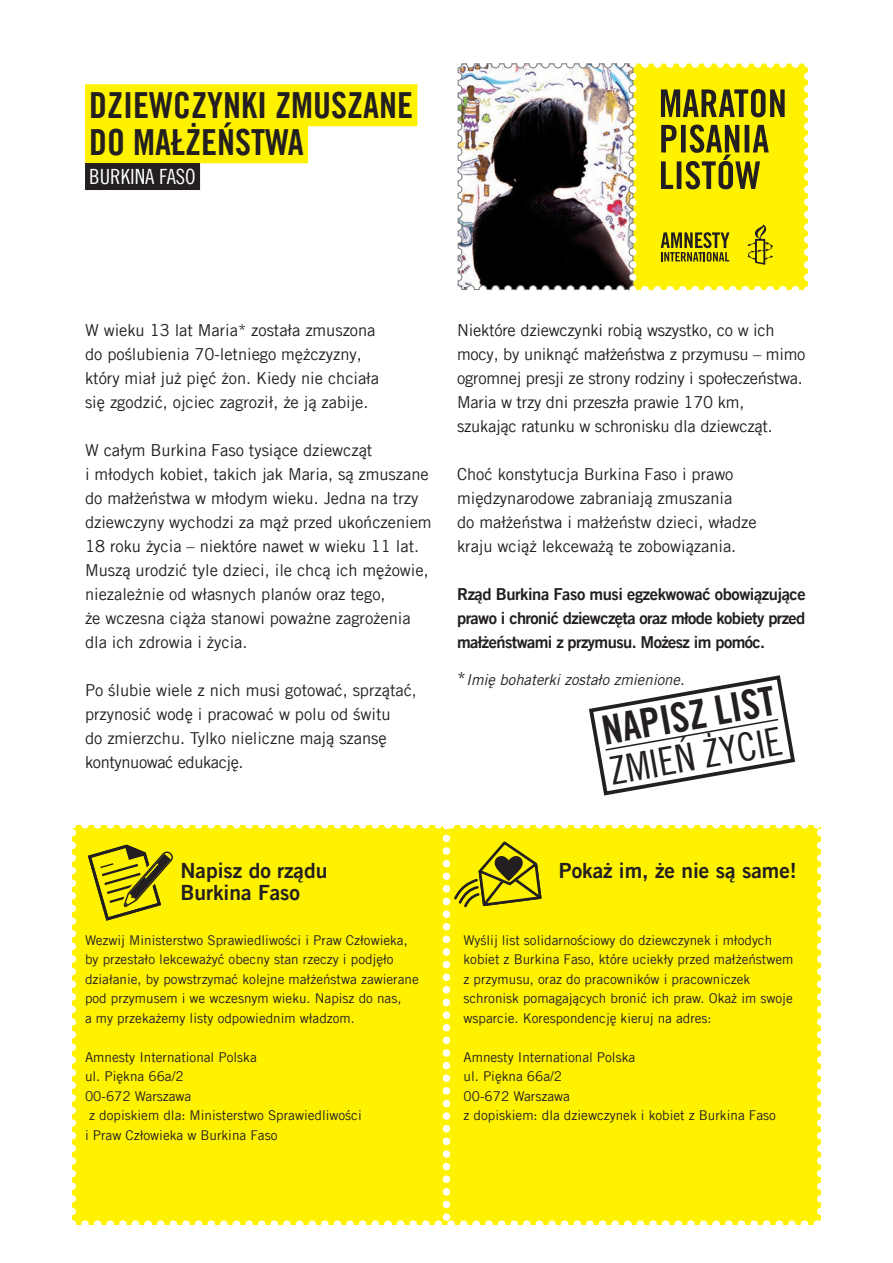
<style>
.page{position:relative;width:893px;height:1263px;background:#fff}
.page>*{position:absolute;margin:0;border:0;box-sizing:border-box;transform-origin:0 0}
.t1{font:40.5px "Amnesty Trade Gothic Bd Cn 20";color:#231f20}
.t2{font:39px "Amnesty Trade Gothic Cn 18";color:#231f20}
._04_Name_-_BACK_-_ye{font:36px "Amnesty Trade Gothic Bd Cn 20";color:#231f20}
.Action_Body_head{font:21px/22.5px "Amnesty Trade Gothic Bd 2";color:#231f20}
._05_Country_-_BACK_s{font:21px "Amnesty Trade Gothic Cn 18";color:#fff}
.body{font:16.5px/24px "Amnesty Trade Gothic";letter-spacing:-.005em;color:#231f20}
.body-2{font:16.5px/24px "Amnesty Trade Gothic Bd 2";letter-spacing:-.035em;color:#231f20;text-align:justify}
.body-3{font:italic 15px "Amnesty Trade Gothic";letter-spacing:-.005em;color:#231f20}
.Action_body{font:13.5px/19.5px "Amnesty Trade Gothic";color:#231f20}
.Action_body_address{font:13.5px/19.5px "Amnesty Trade Gothic";color:#231f20}
.s1{font-style:normal;font-size:18px}
</style>
<div class="page">
<div style="left:85px;top:84px;width:332px;height:42px;background:#fff200"></div>
<div style="left:85px;top:121px;width:223px;height:42px;background:#fff200"></div>
<div style="left:85px;top:163px;width:115px;height:27px;background:#231f20"></div>
<svg style="left:72px;top:675px;width:749px;height:550px"></svg>
<img style="left:458px;top:63px;width:350px;height:227px">
<p class="_04_Name_-_BACK_-_ye" style="left:89px;top:84px;width:325px">DZIEWCZYNKI ZMUSZANE</p>
<p class="_04_Name_-_BACK_-_ye" style="left:89px;top:121px;width:216px">DO MAŁŻEŃSTWA</p>
<p class="_05_Country_-_BACK_s" style="left:89px;top:164px;width:108px">BURKINA FASO</p>
<p class="body" style="left:85px;top:318px;width:296px">W wieku 13 lat Maria* została zmuszona do poślubienia 70-letniego mężczyzny, który miał już pięć żon. Kiedy nie chciała się zgodzić, ojciec zagroził, że ją zabije.</p>
<p class="body" style="left:85px;top:438px;width:348px">W całym Burkina Faso tysiące dziewcząt<br>i młodych kobiet, takich jak Maria, są zmuszane do małżeństwa w młodym wieku. Jedna na trzy dziewczyny wychodzi za mąż przed ukończeniem 18 roku życia – niektóre nawet w wieku 11 lat.<br>Muszą urodzić tyle dzieci, ile chcą ich mężowie, niezależnie od własnych planów oraz tego,<br>że wczesna ciąża stanowi poważne zagrożenia dla ich zdrowia i życia.</p>
<p class="body" style="left:85px;top:678px;width:333px">Po ślubie wiele z nich musi gotować, sprzątać, przynosić wodę i pracować w polu od świtu<br>do zmierzchu. Tylko nieliczne mają szansę kontynuować edukację.</p>
<p class="body" style="left:457px;top:318px;width:350px">Niektóre dziewczynki robią wszystko, co w ich mocy, by uniknąć małżeństwa z przymusu – mimo ogromnej presji ze strony rodziny i społeczeństwa.<br>Maria w trzy dni przeszła prawie 170 km, szukając ratunku w schronisku dla dziewcząt.</p>
<p class="body" style="left:457px;top:462px;width:301px">Choć konstytucja Burkina Faso i prawo międzynarodowe zabraniają zmuszania<br>do małżeństwa i małżeństw dzieci, władze kraju wciąż lekceważą te zobowiązania.</p>
<p class="body-2" style="left:457px;top:582px;width:350px">Rząd Burkina Faso musi egzekwować obowiązujące prawo i chronić dziewczęta oraz młode kobiety przed małżeństwami z przymusu. Możesz im pomóc.</p>
<p class="body-3" style="left:457px;top:670px;width:229px"><span class="s1">*</span>Imię bohaterki zostało zmienione.</p>
<p class="t1" style="left:598px;top:706px;width:177px;rotate:-10deg">NAPISZ LIST</p>
<p class="t2" style="left:605px;top:748px;width:177px;rotate:-10deg">ZMIEŃ ŻYCIE</p>
<p class="Action_Body_head" style="left:180px;top:859px;width:148px">Napisz do rządu<br>Burkina Faso</p>
<p class="Action_Body_head" style="left:559px;top:859px;width:239px">Pokaż im, że nie są same!</p>
<p class="Action_body" style="left:85px;top:930px;width:335px">Wezwij Ministerstwo Sprawiedliwości i Praw Człowieka, by przestało lekceważyć obecny stan rzeczy i podjęło działanie, by powstrzymać kolejne małżeństwa zawierane pod przymusem i we wczesnym wieku. Napisz do nas,<br>a my przekażemy listy odpowiednim władzom.</p>
<p class="Action_body_address" style="left:85px;top:1047px;width:173px">Amnesty International Polska</p>
<p class="Action_body_address" style="left:85px;top:1067px;width:100px">ul. Piękna 66a/2</p>
<p class="Action_body_address" style="left:85px;top:1086px;width:108px">00-672 Warszawa</p>
<p class="Action_body_address" style="left:85px;top:1106px;width:278px;text-indent:4px">z dopiskiem dla: Ministerstwo Sprawiedliwości i Praw Człowieka w Burkina Faso</p>
<p class="Action_body" style="left:463px;top:930px;width:331px">Wyślij list solidarnościowy do dziewczynek i młodych kobiet z Burkina Faso, które uciekły przed małżeństwem z przymusu, oraz do pracowników i pracowniczek schronisk pomagających bronić ich praw. Okaż im swoje wsparcie. Korespondencję kieruj na adres:</p>
<p class="Action_body_address" style="left:463px;top:1047px;width:173px">Amnesty International Polska</p>
<p class="Action_body_address" style="left:463px;top:1067px;width:100px">ul. Piękna 66a/2</p>
<p class="Action_body_address" style="left:463px;top:1086px;width:108px">00-672 Warszawa</p>
<p class="Action_body_address" style="left:463px;top:1106px;width:314px">z dopiskiem: dla dziewczynek i kobiet z Burkina Faso</p>
</div>
